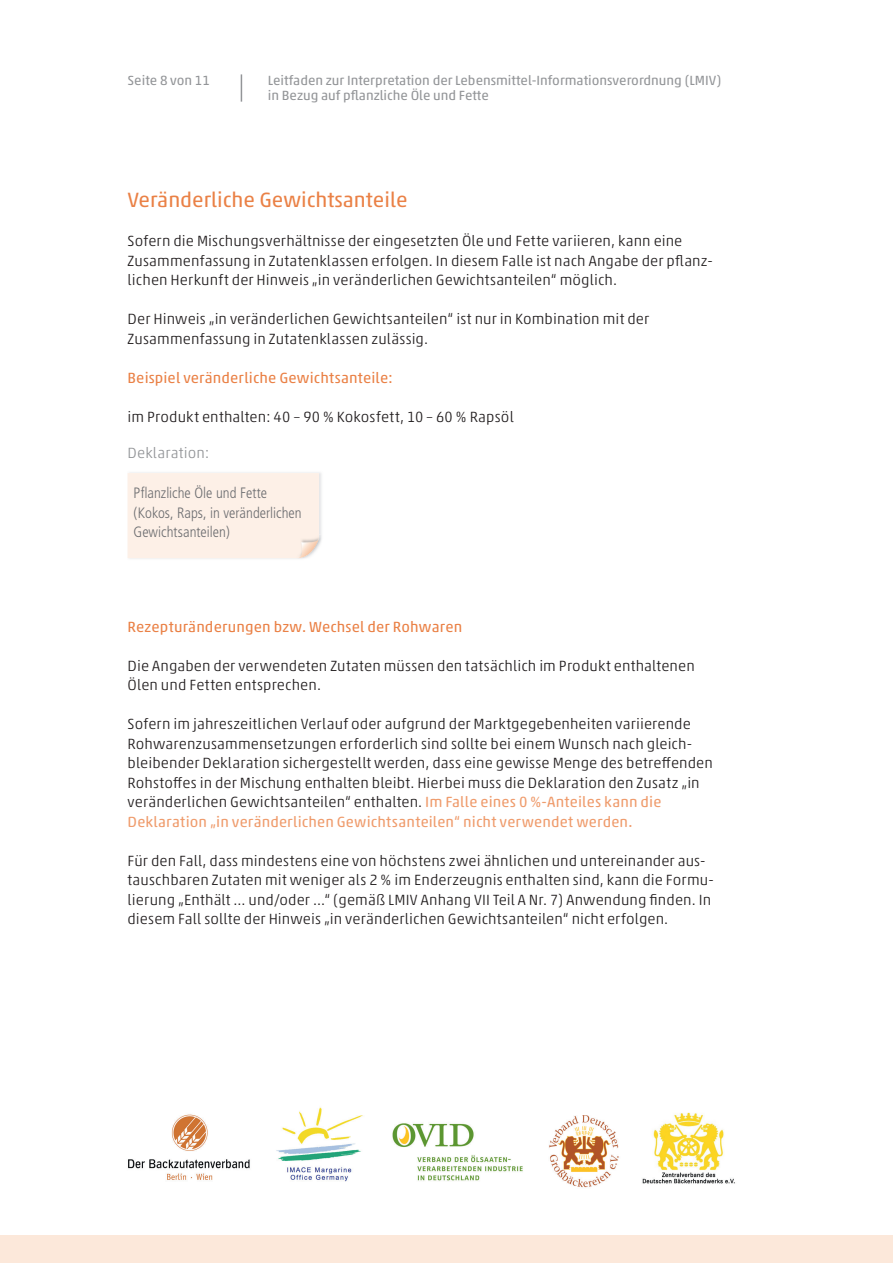
<style>
.page{position:relative;width:893px;height:1263px;background:#fff}
.page>*{position:absolute;margin:0;border:0;box-sizing:border-box;transform-origin:0 0}
.t1{font:21px "Akko Pro";color:#ea8146}
.t2{font:300 15px/19.5px "Akko Pro";letter-spacing:.01em;color:#231f20}
.t3{font:15px "Akko Pro";letter-spacing:.01em;color:#ea8146}
.t4{font:300 condensed 15px/19.5px "Frutiger";color:#6c6d70}
.t5{font:15px "Akko Rounded Pro";letter-spacing:.01em;color:#ef9c6d}
.t6{font:300 15px "Akko Pro";letter-spacing:.015em;color:#939598}
.t7{font:13.5px/15px "Akko Pro";color:#939598}
.s1{font-family:"Akko Rounded Pro";font-weight:400;color:#ef9c6d}
</style>
<div class="page">
<img style="left:128px;top:1107px;width:607px;height:81px">
<svg style="left:241px;top:74px;width:1px;height:28px"></svg>
<div style="left:0;top:1236px;width:893px;height:27px;background:#fce8da"></div>
<img style="left:296px;top:534px;width:26px;height:25px">
<div style="left:128px;top:473px;width:191px;height:85px;background:#fdf0e7"></div>
<p class="t7" style="left:128px;top:72px;width:84px">Seite 8 von 11</p>
<p class="t7" style="left:268px;top:72px;width:455px">Leitfaden zur Interpretation der Lebensmittel-Informationsverordnung (LMIV) in Bezug auf pflanzliche Öle und Fette</p>
<h1 class="t1" style="left:128px;top:187px;width:282px">Veränderliche Gewichtsanteile</h1>
<p class="t2" style="left:128px;top:231px;width:587px">Sofern die Mischungsverhältnisse der eingesetzten Öle und Fette variieren, kann eine<br>Zusammenfassung in Zutatenklassen erfolgen. In diesem Falle ist nach Angabe der pflanz&shy;lichen Herkunft der Hinweis „in veränderlichen Gewichtsanteilen“ möglich.</p>
<p class="t2" style="left:128px;top:309px;width:523px">Der Hinweis „in veränderlichen Gewichtsanteilen“ ist nur in Kombination mit der<br>Zusammenfassung in Zutatenklassen zulässig.</p>
<p class="t3" style="left:128px;top:368px;width:267px">Beispiel veränderliche Gewichtsanteile:</p>
<p class="t2" style="left:128px;top:407px;width:388px">im Produkt enthalten: 40 – 90 % Kokosfett, 10 – 60 % Rapsöl</p>
<p class="t6" style="left:128px;top:444px;width:83px">Deklaration:</p>
<p class="t4" style="left:134px;top:484px;width:170px">Pflanzliche Öle und Fette (Kokos, Raps, in veränderlichen<br>Gewichtsanteilen)</p>
<p class="t3" style="left:128px;top:617px;width:336px">Rezepturänderungen bzw. Wechsel der Rohwaren</p>
<p class="t2" style="left:128px;top:656px;width:569px">Die Angaben der verwendeten Zutaten müssen den tatsächlich im Produkt enthaltenen<br>Ölen und Fetten entsprechen.</p>
<p class="t2" style="left:128px;top:714px;width:587px">Sofern im jahreszeitlichen Verlauf oder aufgrund der Marktgegebenheiten variierende Rohwarenzusammensetzungen erforderlich sind sollte bei einem Wunsch nach gleich&shy;bleibender Deklaration sichergestellt werden, dass eine gewisse Menge des betreffenden Rohstoffes in der Mischung enthalten bleibt. Hierbei muss die Deklaration den Zusatz „in veränderlichen Gewichtsanteilen“ enthalten. <span class="s1">Im Falle eines 0 %-Anteiles kann die</span></p>
<p class="t5" style="left:128px;top:812px;width:506px">Deklaration „in veränderlichen Gewichtsanteilen“ nicht verwendet werden.</p>
<p class="t2" style="left:128px;top:851px;width:588px">Für den Fall, dass mindestens eine von höchstens zwei ähnlichen und untereinander aus&shy;tauschbaren Zutaten mit weniger als 2 % im Enderzeugnis enthalten sind, kann die Formu&shy;lierung „Enthält ... und/oder ...“ (gemäß LMIV Anhang VII Teil A Nr. 7) Anwendung finden. In diesem Fall sollte der Hinweis „in veränderlichen Gewichtsanteilen“ nicht erfolgen.</p>
</div>
